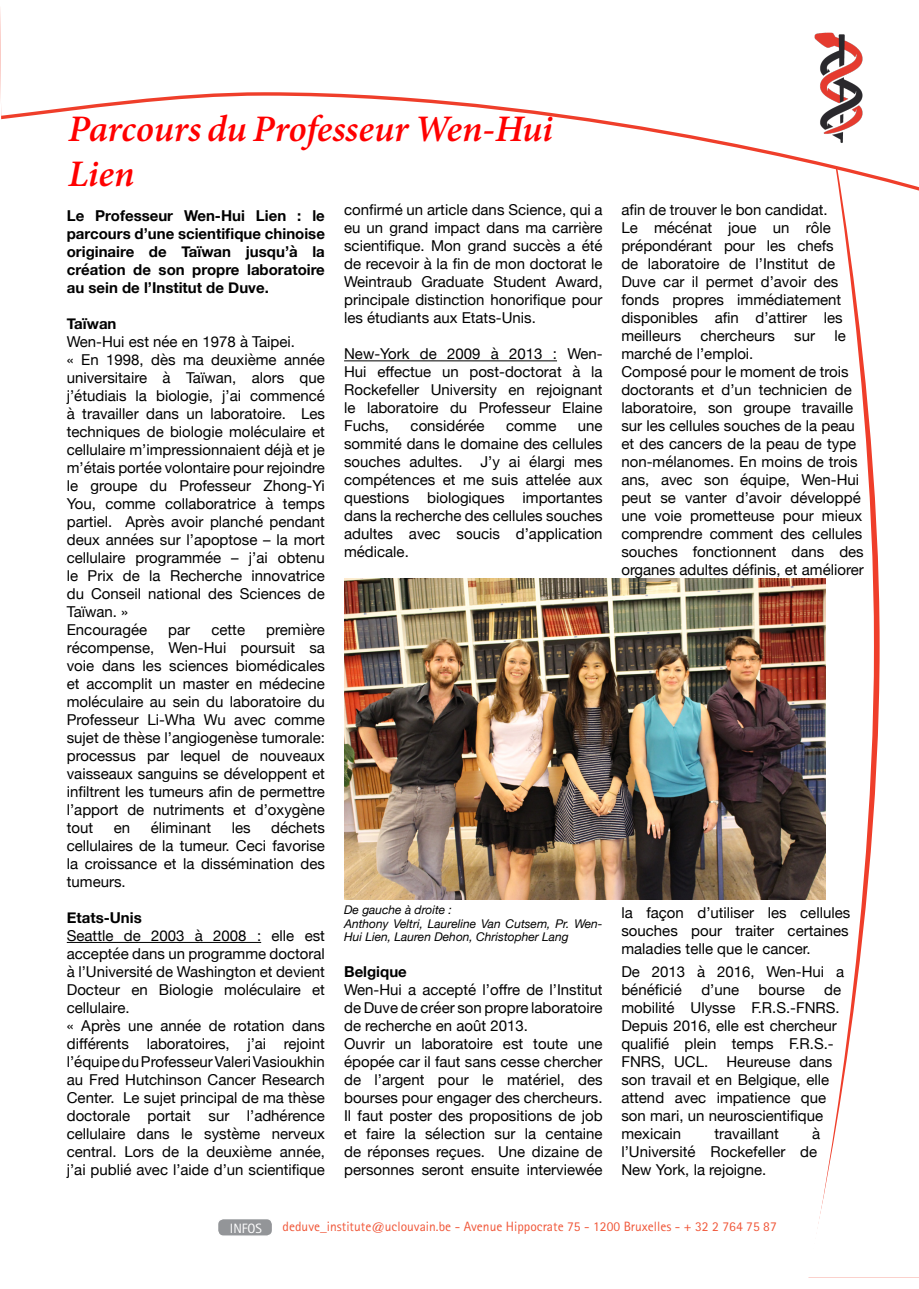
<style>
.page{position:relative;width:919px;height:1289px;background:#fff}
.page>*{position:absolute;margin:0;border:0;box-sizing:border-box;transform-origin:0 0}
.t1{font:italic 600 37.5px/45px "Minion Pro";letter-spacing:-.01em;color:#f00}
.t2{font:15px/18px "Helvetica Neue";color:#000;text-align:justify}
.t3{font:700 15px/18px "Helvetica Neue";color:#000;text-align:justify}
.t4{font:13.5px "Rotis Sans Serif";color:#f05638}
.t5{font:13.5px "Rotis Sans Serif";color:#fff}
.t6{font:italic 12px/13.5px "Helvetica Neue";color:#000}
</style>
<div class="page">
<svg style="left:806px;top:191px;width:74px;height:1038px"></svg>
<svg style="left:0;top:8px;width:918px;height:179px"></svg>
<div style="left:217px;top:1218px;width:55px;height:18px;background:#939598;border-radius:6px"></div>
<div style="left:217px;top:1217px;width:56px;height:19px;border:2px solid #fff;border-radius:6px"></div>
<img style="left:806px;top:22px;width:67px;height:128px">
<hr style="left:67px;top:942px;width:194px;height:1px;background:#000">
<hr style="left:344px;top:360px;width:213px;height:1px;background:#000">
<img style="left:344px;top:578px;width:481px;height:321px">
<p class="t1" style="left:68px;top:106px;width:486px">Parcours du Professeur Wen-Hui<br>Lien</p>
<p class="t3" style="left:67px;top:207px;width:260px">Le Professeur Wen-Hui Lien : le parcours d’une scientifique chinoise originaire de Taïwan jusqu’à la création de son propre laboratoire au sein de l’Institut de Duve.</p>
<p class="t3" style="left:67px;top:315px;width:51px">Taïwan</p>
<p class="t2" style="left:67px;top:333px;width:230px">Wen-Hui est née en 1978 à Taipei.</p>
<p class="t2" style="left:67px;top:351px;width:260px">« En 1998, dès ma deuxième année universitaire à Taïwan, alors que j’étudiais la biologie, j’ai commencé à travailler dans un laboratoire. Les techniques de biologie moléculaire et cellulaire m’impressionnaient déjà et je m’étais portée volontaire pour rejoindre le groupe du Professeur Zhong-Yi You, comme collaboratrice à temps partiel. Après avoir planché pendant deux années sur l’apoptose – la mort cellulaire programmée – j’ai obtenu le Prix de la Recherche innovatrice du Conseil national des Sciences de Taïwan. »</p>
<p class="t2" style="left:67px;top:621px;width:82px">Encouragée</p>
<p class="t2" style="left:168px;top:621px;width:23px">par</p>
<p class="t2" style="left:211px;top:621px;width:35px">cette</p>
<p class="t2" style="left:67px;top:621px;width:260px;text-indent:199px">première récompense, Wen-Hui poursuit sa voie dans les sciences biomédicales et accomplit un master en médecine moléculaire au sein du laboratoire du Professeur Li-Wha Wu avec comme sujet de thèse l’angiogenèse tumorale: processus par lequel de nouveaux vaisseaux sanguins se développent et infiltrent les tumeurs afin de permettre l’apport de nutriments et d’oxygène tout</p>
<p class="t2" style="left:67px;top:819px;width:260px;text-indent:204px">déchets cellulaires de la tumeur. Ceci favorise la croissance et la dissémination des tumeurs.</p>
<p class="t3" style="left:67px;top:909px;width:76px">Etats-Unis</p>
<p class="t2" style="left:67px;top:927px;width:260px">Seattle de 2003 à 2008 : elle est acceptée dans un programme doctoral à l’Université de Washington et devient Docteur en Biologie moléculaire et cellulaire.</p>
<p class="t2" style="left:67px;top:1017px;width:260px">« Après une année de rotation dans différents laboratoires, j’ai rejoint l’équipe du Professeur Valeri Vasioukhin au Fred Hutchinson Cancer Research Center. Le sujet principal de ma thèse doctorale portait sur l’adhérence cellulaire dans le système nerveux central. Lors de la deuxième année, j’ai publié avec l’aide d’un scientifique</p>
<p class="t2" style="left:114px;top:819px;width:18px">en</p>
<p class="t2" style="left:151px;top:819px;width:62px">éliminant</p>
<p class="t2" style="left:232px;top:819px;width:20px">les</p>
<p class="t2" style="left:344px;top:202px;width:260px">confirmé un article dans Science, qui a eu un grand impact dans ma carrière scientifique. Mon grand succès a été de recevoir à la fin de mon doctorat le Weintraub Graduate Student Award, principale distinction honorifique pour les étudiants aux Etats-Unis.</p>
<p class="t2" style="left:344px;top:346px;width:260px">New-York de 2009 à 2013 : Wen-Hui effectue un post-doctorat à la Rockefeller University en rejoignant le laboratoire du Professeur Elaine Fuchs,</p>
<p class="t2" style="left:410px;top:418px;width:75px">considérée</p>
<p class="t2" style="left:506px;top:418px;width:52px">comme</p>
<p class="t2" style="left:344px;top:418px;width:260px;text-indent:234px">une sommité dans le domaine des cellules souches adultes. J’y ai élargi mes compétences et me suis attelée aux questions biologiques importantes dans la recherche des cellules souches adultes avec soucis d’application médicale.</p>
<p class="t6" style="left:344px;top:903px;width:109px">De gauche à droite :</p>
<p class="t6" style="left:344px;top:917px;width:260px">Anthony Veltri, Laureline Van Cutsem, Pr. Wen-<br>Hui Lien, Lauren Dehon, Christopher Lang</p>
<p class="t3" style="left:344px;top:963px;width:64px">Belgique</p>
<p class="t2" style="left:344px;top:981px;width:260px">Wen-Hui a accepté l’offre de l’Institut de Duve de créer son propre laboratoire de recherche en août 2013.</p>
<p class="t2" style="left:344px;top:1035px;width:260px">Ouvrir un laboratoire est toute une épopée car il faut sans cesse chercher de l’argent pour le matériel, des bourses pour engager des chercheurs.<br>Il faut poster des propositions de job et faire la sélection sur la centaine de réponses reçues. Une dizaine de personnes seront ensuite interviewée</p>
<p class="t2" style="left:621px;top:202px;width:223px;text-align:left">afin de trouver le bon candidat.<br>Le mécénat joue un rôle prépondérant pour les chefs de laboratoire de l’Institut de<br>Duve car il permet d’avoir des fonds propres immédiatement disponibles afin d’attirer les meilleurs</p>
<p class="t2" style="left:700px;top:328px;width:76px">chercheurs</p>
<p class="t2" style="left:794px;top:328px;width:22px">sur</p>
<p class="t2" style="left:834px;top:328px;width:13px">le</p>
<p class="t2" style="left:621px;top:346px;width:133px">marché de l’emploi.</p>
<p class="t2" style="left:621px;top:364px;width:244px;text-align:left">Composé pour le moment de trois doctorants et d’un technicien de laboratoire, son groupe travaille sur les cellules souches de la peau et des cancers de la peau de type non-mélanomes. En moins de trois ans, avec son équipe, Wen-Hui peut se vanter d’avoir développé une voie prometteuse pour mieux comprendre comment des cellules souches fonctionnent dans des organes adultes définis, et améliorer</p>
<p class="t2" style="left:621px;top:904px;width:230px">la façon d’utiliser les cellules souches pour traiter certaines maladies telle que le cancer.</p>
<p class="t2" style="left:621px;top:963px;width:224px">De 2013 à 2016, Wen-Hui a bénéficié</p>
<p class="t2" style="left:621px;top:981px;width:221px;text-align:left;text-indent:203px">de mobilité Ulysse F.R.S.-FNRS.<br>Depuis 2016, elle est chercheur qualifié plein temps F.R.S.-<br>FNRS, UCL. Heureuse dans son travail et en Belgique, elle attend avec impatience que son mari, un neuroscientifique mexicain</p>
<p class="t2" style="left:701px;top:981px;width:39px">d’une</p>
<p class="t2" style="left:758px;top:981px;width:48px">bourse</p>
<p class="t2" style="left:621px;top:1125px;width:200px;text-align:left;text-indent:191px">à l’Université Rockefeller de<br>New York, la rejoigne.</p>
<p class="t2" style="left:714px;top:1125px;width:66px">travaillant</p>
<p class="t5" style="left:230px;top:1219px;width:34px">INFOS</p>
<p class="t4" style="left:282px;top:1218px;width:495px">deduve_institute@uclouvain.be - Avenue Hippocrate 75 - 1200 Bruxelles - + 32 2 764 75 87</p>
</div>
